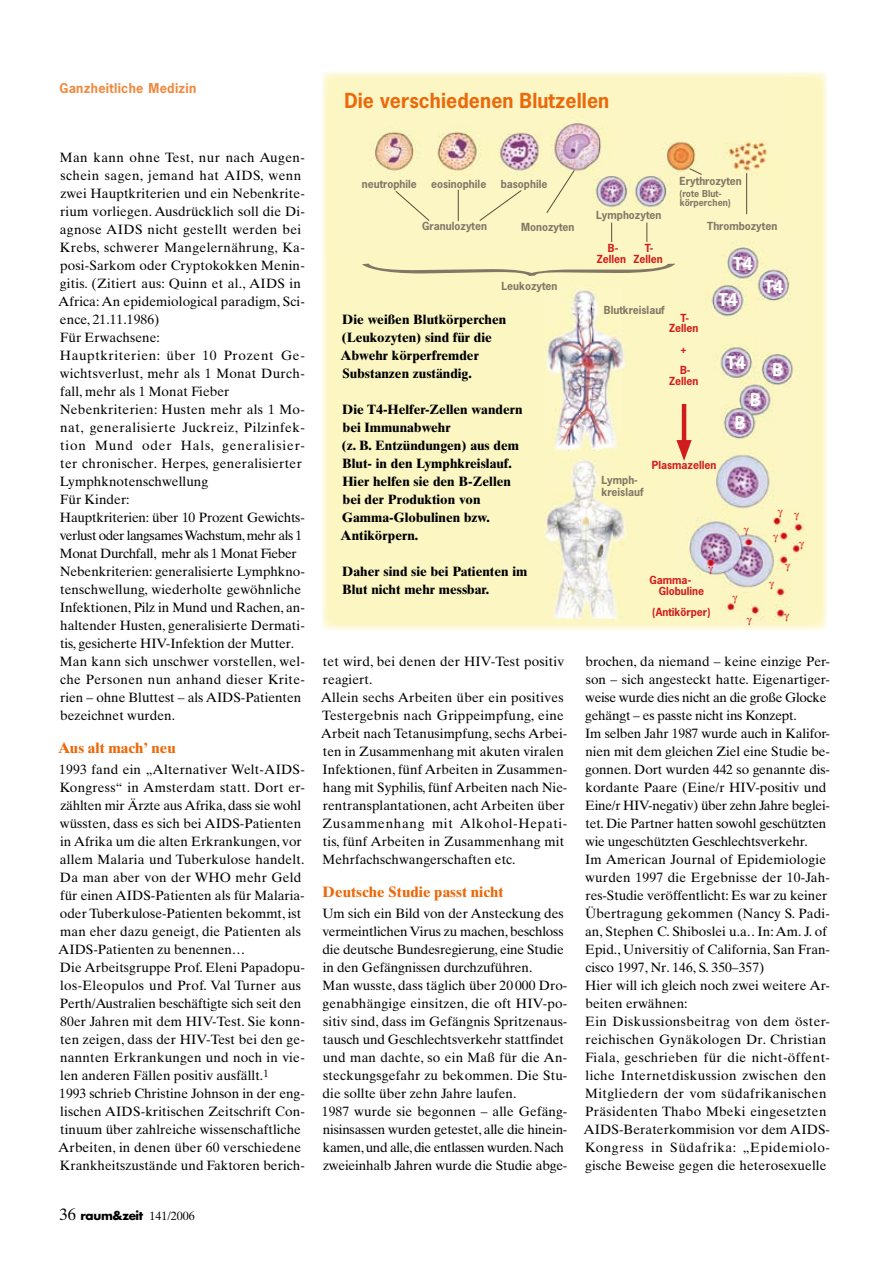
<style>
.page{position:relative;width:893px;height:1263px;background:#fff}
.page>*{position:absolute;margin:0;border:0;box-sizing:border-box;transform-origin:0 0}
.t1{font:345px "Charlemagne Std";color:#827766;scale:.15 1}
.t2{font:700 19.5px "News Gothic";letter-spacing:.005em;color:#eb690a}
.t3{font:700 16.5px "News Gothic";color:#fff}
.t4{font:700 15px "Times Ten";letter-spacing:.005em;color:#eb690a}
.t5{font:13.5px/18px "Times Ten";letter-spacing:.005em;color:#000}
.t6{font:700 13.5px/18px "Times Ten";color:#000}
.t7{font:700 12.75px "News Gothic";letter-spacing:.025em;color:#f0893e}
.t8{font:700 12px "Futura";letter-spacing:-.03em;color:#000}
.t9{font:700 10.5px/12px "News Gothic";color:#827766}
.t10{font:700 10.5px/10.5px "News Gothic";color:#d01c1d;text-align:center}
.t11{font:700 9px/9px "News Gothic";color:#827766}
.s1{font-family:"Times Ten";font-weight:400;font-size:16.5px}
.s2{font-family:"Times Ten";font-weight:400}
</style>
<div class="page">
<div style="left:322px;top:72px;width:505px;height:558px;background:#fcf6c2"></div>
<img style="left:334px;top:72px;width:451px;height:170px">
<svg style="left:395px;top:191px;width:35px;height:30px"></svg>
<svg style="left:479px;top:190px;width:43px;height:31px"></svg>
<hr style="left:458px;top:190px;width:1px;height:31px;background:#574d39">
<svg style="left:611px;top:223px;width:1px;height:19px"></svg>
<svg style="left:546px;top:170px;width:29px;height:43px"></svg>
<svg style="left:647px;top:223px;width:1px;height:19px"></svg>
<svg style="left:689px;top:168px;width:13px;height:7px"></svg>
<hr style="left:746px;top:173px;width:1px;height:41px;background:#574d39">
<img style="left:544px;top:289px;width:82px;height:161px">
<img style="left:544px;top:459px;width:82px;height:162px">
<img style="left:676px;top:233px;width:128px;height:388px">
<hr style="left:682px;top:404px;width:4px;height:44px;background:#d01c1d">
<svg style="left:676px;top:440px;width:16px;height:21px"></svg>
<svg style="left:778px;top:510px;width:5px;height:7px"></svg>
<svg style="left:794px;top:513px;width:5px;height:8px"></svg>
<svg style="left:744px;top:528px;width:5px;height:7px"></svg>
<svg style="left:773px;top:534px;width:5px;height:8px"></svg>
<svg style="left:799px;top:541px;width:5px;height:8px"></svg>
<svg style="left:785px;top:564px;width:5px;height:7px"></svg>
<svg style="left:769px;top:582px;width:5px;height:7px"></svg>
<svg style="left:733px;top:595px;width:5px;height:8px"></svg>
<svg style="left:747px;top:618px;width:5px;height:3px"></svg>
<svg style="left:784px;top:613px;width:5px;height:8px"></svg>
<svg style="left:708px;top:566px;width:5px;height:8px"></svg>
<p class="t7" style="left:60px;top:79px;width:138px">Ganzheitliche Medizin</p>
<h2 class="t2" style="left:344px;top:88px;width:266px">Die verschiedenen Blutzellen</h2>
<p class="t5" style="left:58px;top:148px;width:248px">Man kann ohne Test, nur nach Augen&shy;schein sagen, jemand hat AIDS, wenn zwei Hauptkriterien und ein Nebenkrite&shy;rium vorliegen. Ausdrücklich soll die Di&shy;agnose AIDS nicht gestellt werden bei Krebs, schwerer Mangelernährung, Ka&shy;posi-Sarkom oder Cryptokokken Menin&shy;gitis. (Zitiert aus: Quinn et al., AIDS in Africa: An epidemiological paradigm, Sci&shy;ence, 21.11.1986)<br>Für Erwachsene:<br>Hauptkriterien: über 10 Prozent Ge&shy;wichtsverlust, mehr als 1 Monat Durch&shy;fall, mehr als 1 Monat Fieber Nebenkriterien: Husten mehr als 1 Mo&shy;nat, generalisierte Juckreiz, Pilzinfek&shy;tion Mund oder Hals, generalisier&shy;ter chronischer. Herpes, generalisierter Lymphknotenschwellung<br>Für Kinder:<br>Hauptkriterien: über 10 Prozent Gewichts&shy;verlust oder langsames Wachstum, mehr als 1<br>Monat Durchfall, mehr als 1 Monat Fieber Nebenkriterien: generalisierte Lymphkno&shy;tenschwellung, wiederholte gewöhnliche Infektionen, Pilz in Mund und Rachen, an&shy;haltender Husten, generalisierte Dermati&shy;tis, gesicherte HIV-Infektion der Mutter.<br>Man kann sich unschwer vorstellen, wel&shy;che Personen nun anhand dieser Krite&shy;rien – ohne Bluttest – als AIDS-Patienten bezeichnet wurden.</p>
<p class="t4" style="left:58px;top:739px;width:119px">Aus alt mach’ neu</p>
<p class="t5" style="left:58px;top:760px;width:248px">1993 fand ein „Alternativer Welt-AIDS-Kongress“ in Amsterdam statt. Dort er&shy;zählten mir Ärzte aus Afrika, dass sie wohl wüssten, dass es sich bei AIDS-Patienten in Afrika um die alten Erkrankungen, vor allem Malaria und Tuberkulose handelt.<br>Da man aber von der WHO mehr Geld für einen AIDS-Patienten als für Malaria&shy;oder Tuberkulose-Patienten bekommt, ist man eher dazu geneigt, die Patienten als AIDS-Patienten zu benennen…<br>Die Arbeitsgruppe Prof. Eleni Papadopu&shy;los-Eleopulos und Prof. Val Turner aus Perth/Australien beschäftigte sich seit den 80er Jahren mit dem HIV-Test. Sie konn&shy;ten zeigen, dass der HIV-Test bei den ge&shy;nannten Erkrankungen und noch in vie&shy;len anderen Fällen positiv ausfällt.<sup>1<br></sup>1993 schrieb Christine Johnson in der eng&shy;lischen AIDS-kritischen Zeitschrift Con&shy;tinuum über zahlreiche wissenschaftliche Arbeiten, in denen über 60 verschiedene Krankheitszustände und Faktoren berich-</p>
<p class="t8" style="left:60px;top:1207px;width:137px"><span class="s1">36</span> raum&amp;zeit <span class="s2">141/2006</span></p>
<p class="t9" style="left:362px;top:177px;width:56px">neutrophile</p>
<p class="t9" style="left:431px;top:177px;width:57px">eosinophile</p>
<p class="t9" style="left:501px;top:177px;width:48px">basophile</p>
<p class="t9" style="left:422px;top:220px;width:66px">Granulozyten</p>
<p class="t9" style="left:521px;top:220px;width:55px">Monozyten</p>
<p class="t9" style="left:596px;top:209px;width:67px">Lymphozyten</p>
<p class="t9" style="left:680px;top:175px;width:64px">Erythrozyten</p>
<p class="t11" style="left:679px;top:189px;width:53px">(rote Blut&shy;körperchen)</p>
<p class="t9" style="left:707px;top:220px;width:71px">Thrombozyten</p>
<p class="t10" style="left:597px;top:243px;width:31px">B-<br>Zellen</p>
<p class="t10" style="left:633px;top:243px;width:31px">T-<br>Zellen</p>
<h1 class="t1" style="left:721px;top:263px;width:97px;rotate:90deg">}</h1>
<p class="t3" style="left:733px;top:253px;width:21px">T4</p>
<p class="t9" style="left:501px;top:280px;width:58px">Leukozyten</p>
<p class="t6" style="left:340px;top:310px;width:167px">Die weißen Blutkörperchen (Leukozyten) sind für die<br>Abwehr körperfremder<br>Substanzen zuständig.</p>
<p class="t6" style="left:340px;top:400px;width:184px">Die T4-Helfer-Zellen wandern bei Immunabwehr<br>(z. B. Entzündungen) aus dem<br>Blut- in den Lymphkreislauf.<br>Hier helfen sie den B-Zellen bei der Produktion von<br>Gamma-Globulinen bzw.<br>Antikörpern.</p>
<p class="t6" style="left:342px;top:562px;width:187px">Daher sind sie bei Patienten im<br>Blut nicht mehr messbar.</p>
<p class="t5" style="left:321px;top:652px;width:248px">tet wird, bei denen der HIV-Test positiv reagiert.<br>Allein sechs Arbeiten über ein positives Testergebnis nach Grippeimpfung, eine Arbeit nach Tetanusimpfung, sechs Arbei&shy;ten in Zusammenhang mit akuten viralen Infektionen, fünf Arbeiten in Zusammen&shy;hang mit Syphilis, fünf Arbeiten nach Nie&shy;rentransplantationen, acht Arbeiten über Zusammenhang mit Alkohol-Hepati&shy;tis, fünf Arbeiten in Zusammenhang mit Mehrfachschwangerschaften etc.</p>
<p class="t4" style="left:323px;top:883px;width:182px">Deutsche Studie passt nicht</p>
<p class="t5" style="left:322px;top:904px;width:247px">Um sich ein Bild von der Ansteckung des vermeintlichen Virus zu machen, beschloss die deutsche Bundesregierung, eine Studie in den Gefängnissen durchzuführen.<br>Man wusste, dass täglich über 20 000 Dro&shy;genabhängige einsitzen, die oft HIV-po&shy;sitiv sind, dass im Gefängnis Spritzenaus&shy;tausch und Geschlechtsverkehr stattfindet und man dachte, so ein Maß für die An&shy;steckungsgefahr zu bekommen. Die Stu&shy;die sollte über zehn Jahre laufen.<br>1987 wurde sie begonnen – alle Gefäng&shy;nisinsassen wurden getestet, alle die hinein&shy;kamen, und alle, die entlassen wurden. Nach zweieinhalb Jahren wurde die Studie abge-</p>
<p class="t9" style="left:604px;top:303px;width:62px">Blutkreislauf</p>
<p class="t10" style="left:669px;top:312px;width:31px">T-<br>Zellen</p>
<p class="t10" style="left:680px;top:338px;width:12px;line-height:21px;text-align:left">+<br>B-</p>
<p class="t10" style="left:669px;top:375px;width:31px">Zellen</p>
<p class="t3" style="left:718px;top:289px;width:21px">T4</p>
<p class="t3" style="left:764px;top:276px;width:21px">T4</p>
<p class="t3" style="left:726px;top:352px;width:21px">T4</p>
<p class="t3" style="left:773px;top:359px;width:12px">B</p>
<p class="t3" style="left:750px;top:389px;width:12px">B</p>
<p class="t3" style="left:735px;top:412px;width:12px">B</p>
<p class="t9" style="left:602px;top:474px;width:43px">Lymph&shy;kreislauf</p>
<p class="t10" style="left:652px;top:459px;width:66px">Plasmazellen</p>
<p class="t10" style="left:659px;top:575px;width:47px;text-align:left;text-indent:-9px">Gamma-<br>Globuline</p>
<p class="t10" style="left:652px;top:606px;width:60px">(Antikörper)</p>
<p class="t5" style="left:583px;top:652px;width:248px">brochen, da niemand – keine einzige Per&shy;son – sich angesteckt hatte. Eigenartiger&shy;weise wurde dies nicht an die große Glocke gehängt – es passte nicht ins Konzept.<br>Im selben Jahr 1987 wurde auch in Kalifor&shy;nien mit dem gleichen Ziel eine Studie be&shy;gonnen. Dort wurden 442 so genannte dis&shy;kordante Paare (Eine/r HIV-positiv und Eine/r HIV-negativ) über zehn Jahre beglei&shy;tet. Die Partner hatten sowohl geschützten wie ungeschützten Geschlechtsverkehr.<br>Im American Journal of Epidemiologie wurden 1997 die Ergebnisse der 10-Jah&shy;res-Studie veröffentlicht: Es war zu keiner Übertragung gekommen (Nancy S. Padi&shy;an, Stephen C. Shiboslei u.a.. In: Am. J. of Epid., Universitiy of California, San Fran&shy;cisco 1997, Nr. 146, S. 350–357)<br>Hier will ich gleich noch zwei weitere Ar&shy;beiten erwähnen:<br>Ein Diskussionsbeitrag von dem öster&shy;reichischen Gynäkologen Dr. Christian Fiala, geschrieben für die nicht-öffent&shy;liche Internetdiskussion zwischen den Mitgliedern der vom südafrikanischen Präsidenten Thabo Mbeki eingesetzten AIDS-Beraterkommision vor dem AIDS-Kongress in Südafrika: „Epidemiolo&shy;gische Beweise gegen die heterosexuelle</p>
</div>
